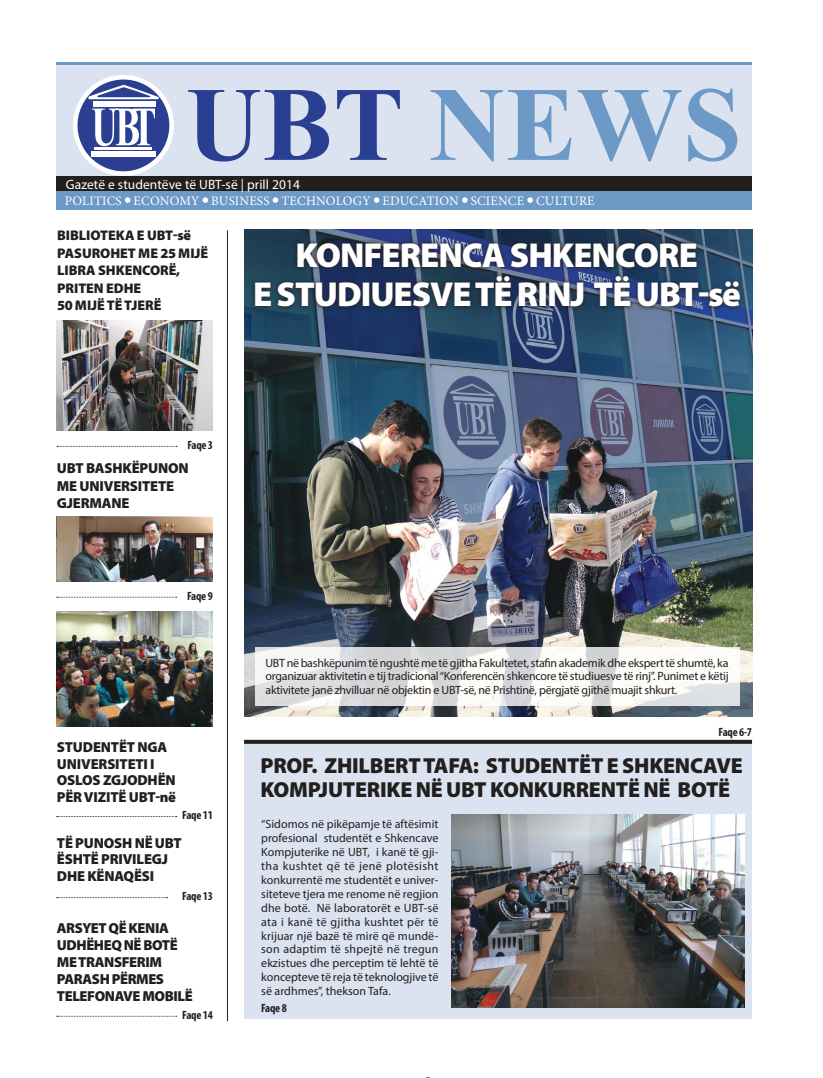
<style>
.page{position:relative;width:823px;height:1078px;background:#fff}
.page>*{position:absolute;margin:0;border:0;box-sizing:border-box;transform-origin:0 0}
.t1{font:700 105.4px "Times New Roman";letter-spacing:.005em;color:#6c99c5}
.t2{font:900 34.7px/38.5px "Myriad Pro";letter-spacing:-.03em;color:#fff;text-align:center}
.t3{font:900 21.8px/24.1px "Myriad Pro";letter-spacing:-.01em;color:#241f1f}
.t4{font:900 14.5px/16.5px "Myriad Pro";letter-spacing:-.01em;color:#241f1f}
.t5{font:900 14.5px/17px "Myriad Pro";letter-spacing:-.03em;color:#241f1f}
.t6{font:900 14px/17.5px "Myriad Pro";letter-spacing:-.005em;color:#241f1f}
.t7{font:13.5px "Myriad Pro";letter-spacing:.005em;color:#fff}
.t8{font:13px "Minion Pro";letter-spacing:.015em;color:#fff}
.t9{font:12px/13.9px "Myriad Pro";letter-spacing:-.015em;color:#241f1f;text-align:justify}
.t10{font:700 condensed 12px "Myriad Pro";letter-spacing:-.02em;color:#241f1f}
.s1{color:#2a3f91}
</style>
<div class="page">
<div style="left:244px;top:740px;width:507px;height:278px;background:#dbe3f0"></div>
<div style="left:57px;top:65px;width:694px;height:144px;background:#dbe3f0"></div>
<div style="left:57px;top:176px;width:694px;height:15px;background:#241f1f"></div>
<hr style="left:57px;top:62px;width:694px;height:3px;background:#6c99c5">
<div style="left:57px;top:191px;width:694px;height:19px;background:#6c99c5"></div>
<svg style="left:125px;top:197px;width:5px;height:6px"></svg>
<svg style="left:202px;top:197px;width:6px;height:6px"></svg>
<svg style="left:272px;top:197px;width:6px;height:6px"></svg>
<svg style="left:374px;top:197px;width:5px;height:6px"></svg>
<svg style="left:462px;top:197px;width:5px;height:6px"></svg>
<svg style="left:527px;top:197px;width:5px;height:6px"></svg>
<div style="left:73px;top:75px;width:101px;height:101px;background:#fff;border-radius:50%"></div>
<div style="left:77px;top:79px;width:92px;height:92px;background:#2a3f91;border-radius:50%"></div>
<div style="left:93px;top:102px;width:62px;height:5px;background:#fff"></div>
<hr style="left:95px;top:147px;width:57px;height:3px;background:#fff">
<div style="left:91px;top:151px;width:64px;height:5px;background:#fff"></div>
<svg style="left:88px;top:85px;width:71px;height:14px"></svg>
<svg style="left:92px;top:108px;width:63px;height:38px"></svg>
<hr style="left:227px;top:230px;width:1px;height:790px;background:#241f1f">
<svg style="left:244px;top:739px;width:507px;height:4px;background:#514d4d"></svg>
<svg style="left:57px;top:897px;width:110px;height:1px"></svg>
<svg style="left:57px;top:816px;width:119px;height:1px"></svg>
<svg style="left:57px;top:596px;width:119px;height:1px"></svg>
<svg style="left:57px;top:1015px;width:119px;height:1px"></svg>
<img style="left:451px;top:814px;width:292px;height:192px">
<svg style="left:57px;top:446px;width:120px;height:1px"></svg>
<img style="left:244px;top:230px;width:507px;height:486px">
<svg style="left:249px;top:238px;width:495px;height:73px;background:#283850"></svg>
<svg style="left:255px;top:647px;width:484px;height:59px"></svg>
<img style="left:57px;top:321px;width:156px;height:109px">
<img style="left:57px;top:516px;width:156px;height:65px">
<img style="left:57px;top:611px;width:156px;height:115px">
<h1 class="t1" style="left:186px;top:52px;width:557px"><span class="s1">UBT</span> NEWS</h1>
<p class="t7" style="left:66px;top:176px;width:235px">Gazetë e studentëve të UBT-së | prill 2014</p>
<p class="t8" style="left:65px;top:192px;width:530px">POLITICS ECONOMY BUSINESS TECHNOLOGY EDUCATION SCIENCE CULTURE</p>
<p class="t6" style="left:57px;top:227px;width:153px;text-indent:116px">-SË<br>PASUROHET ME 25 MIJË<br>LIBRA SHKENCORË,<br>PRITEN EDHE<br>50 MIJË TË TJERË</p>
<p class="t6" style="left:57px;top:227px;width:100px">BIBLIOTEKA E UBT</p>
<h2 class="t2" style="left:253px;top:236px;width:489px">KONFERENCA SHKENCORE<br>E STUDIUESVE TË RINJ TË UBT-SË</h2>
<p class="t10" style="left:187px;top:438px;width:27px">Faqe 3</p>
<p class="t4" style="left:57px;top:459px;width:133px;line-height:17.5px;text-indent:29px">BASHKËPUNON<br>ME UNIVERSITETE<br>GJERMANE</p>
<p class="t4" style="left:57px;top:460px;width:10px">UBT</p>
<p class="t10" style="left:187px;top:589px;width:27px">Faqe 9</p>
<p class="t4" style="left:57px;top:739px;width:120px">STUDENTËT NGA<br>UNIVERSITETI I<br>OSLOS ZGJODHËN<br>PËR VIZITË UBT</p>
<p class="t4" style="left:155px;top:788px;width:22px">-NË</p>
<p class="t10" style="left:182px;top:808px;width:32px">Faqe 11</p>
<p class="t4" style="left:57px;top:834px;width:113px">TË PUNOSH NË UBT<br>ËSHTË PRIVILEGJ<br>DHE KËNAQËSI</p>
<p class="t10" style="left:182px;top:889px;width:32px">Faqe 13</p>
<p class="t5" style="left:57px;top:919px;width:137px">ARSYET QË KENIA<br>UDHËHEQ NË BOTË<br>ME TRANSFERIM<br>PARASH PËRMES<br>TELEFONAVE MOBILË</p>
<p class="t10" style="left:182px;top:1007px;width:32px">Faqe 14</p>
<p class="t9" style="left:265px;top:655px;width:465px;line-height:13.4px">UBT në bashkëpunim të ngushtë me të gjitha Fakultetet, stafin akademik dhe ekspert të shumtë, ka organizuar aktivitetin e tij tradicional “Konferencën shkencore të studiuesve të rinj”. Punimet e këtij aktivitete janë zhvilluar në objektin e UBT-së, në Prishtinë, përgjatë gjithë muajit shkurt.</p>
<p class="t10" style="left:718px;top:725px;width:35px">Faqe 6-7</p>
<h3 class="t3" style="left:260px;top:753px;width:483px">PROF. ZHILBERT TAFA: STUDENTËT E SHKENCAVE<br>KOMPJUTERIKE NË UBT</h3>
<h3 class="t3" style="left:490px;top:777px;width:242px">KONKURRENTË NË BOTË</h3>
<p class="t9" style="left:261px;top:816px;width:178px">“Sidomos në pikëpamje të aftësimit profesional studentët e Shkencave Kompjuterike në UBT, i kanë të gji&shy;tha kushtet që të jenë plotësisht konkurrentë me studentët e univer&shy;siteteve tjera me renome në regjion dhe botë. Në laboratorët e UBT-së ata i kanë të gjitha kushtet për të krijuar një bazë të mirë që mundë&shy;son adaptim të shpejtë në tregun ekzistues dhe perceptim të lehtë të koncepteve të reja të teknologjive të së ardhmes”, thekson Tafa.</p>
<p class="t10" style="left:261px;top:1000px;width:27px">Faqe 8</p>
</div>
